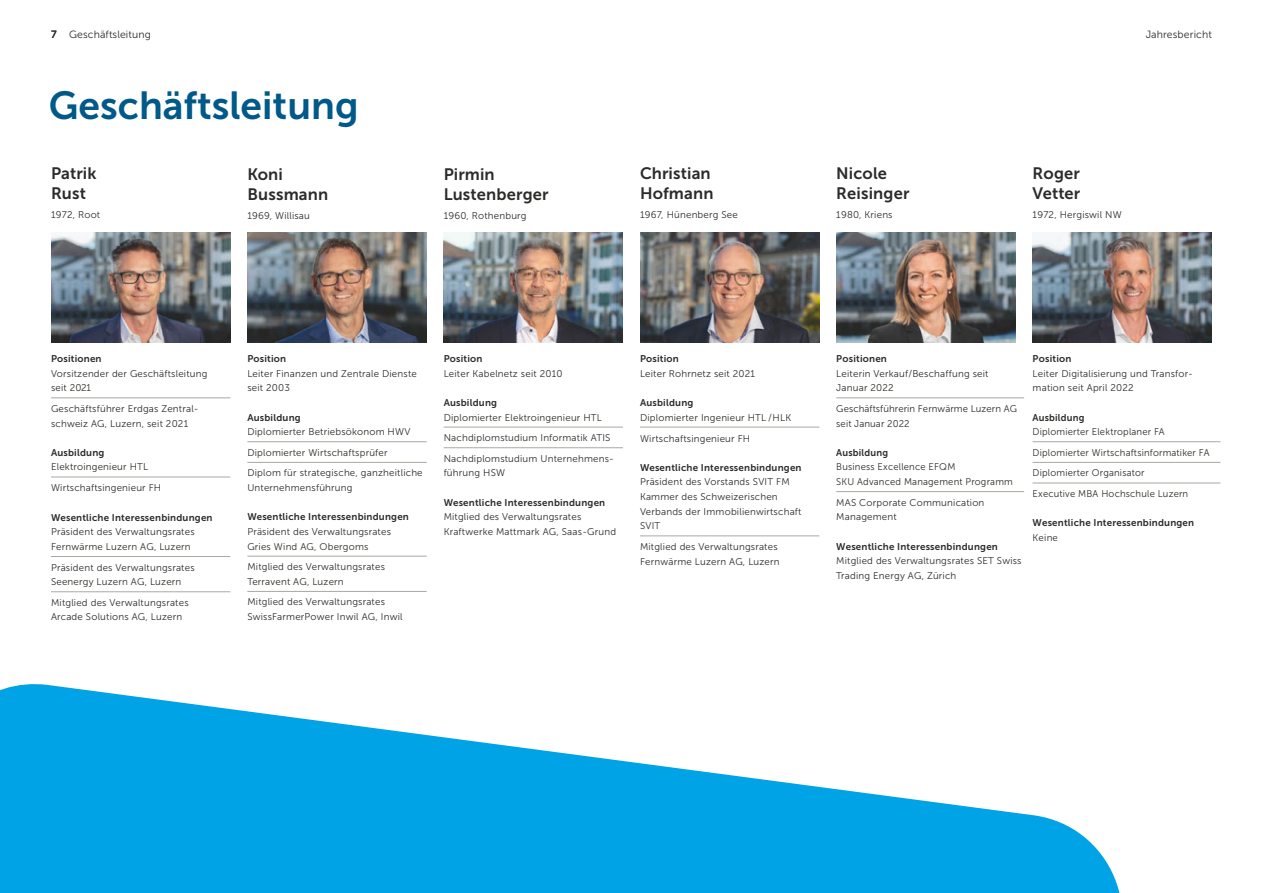
<style>
.page{position:relative;width:1263px;height:893px;background:#fff}
.page>*{position:absolute;margin:0;border:0;box-sizing:border-box;transform-origin:0 0}
.t1{font:39px "Museo Sans 700";color:#005989}
.t2{font:16.5px/20.2px "Museo Sans 700";letter-spacing:.01em;color:#2b2b29}
.t3{font:10.5px "Museo Sans 300";letter-spacing:.01em;color:#2b2b29}
.t4{font:9.75px/14.7px "Museo Sans 300";letter-spacing:.02em;color:#2b2b29}
.t5{font:9.75px "Museo Sans 700";letter-spacing:.02em;color:#2b2b29}
</style>
<div class="page">
<hr style="left:444px;top:427px;width:179px;height:1px;background:#aaa8a0">
<hr style="left:444px;top:447px;width:179px;height:1px;background:#aaa8a0">
<hr style="left:640px;top:427px;width:179px;height:1px;background:#aaa8a0">
<hr style="left:640px;top:536px;width:179px;height:1px;background:#aaa8a0">
<hr style="left:51px;top:398px;width:179px;height:1px;background:#aaa8a0">
<hr style="left:51px;top:477px;width:179px;height:1px;background:#aaa8a0">
<hr style="left:51px;top:556px;width:179px;height:1px;background:#aaa8a0">
<hr style="left:51px;top:591px;width:179px;height:1px;background:#aaa8a0">
<hr style="left:247px;top:441px;width:180px;height:1px;background:#aaa8a0">
<hr style="left:247px;top:462px;width:180px;height:1px;background:#aaa8a0">
<hr style="left:247px;top:556px;width:180px;height:1px;background:#aaa8a0">
<hr style="left:247px;top:591px;width:180px;height:1px;background:#aaa8a0">
<img style="left:247px;top:232px;width:180px;height:111px">
<img style="left:444px;top:232px;width:179px;height:111px">
<img style="left:51px;top:232px;width:179px;height:111px">
<img style="left:640px;top:232px;width:179px;height:111px">
<hr style="left:836px;top:398px;width:188px;height:1px;background:#aaa8a0">
<hr style="left:836px;top:491px;width:188px;height:1px;background:#aaa8a0">
<img style="left:836px;top:232px;width:180px;height:111px">
<hr style="left:1033px;top:441px;width:187px;height:1px;background:#aaa8a0">
<hr style="left:1033px;top:462px;width:187px;height:1px;background:#aaa8a0">
<hr style="left:1033px;top:483px;width:187px;height:1px;background:#aaa8a0">
<img style="left:1033px;top:232px;width:179px;height:111px">
<svg style="left:0;top:684px;width:1120px;height:209px;fill:#00a3e5"></svg>
<p class="t3" style="left:51px;top:29px;width:7px">7</p>
<p class="t3" style="left:69px;top:29px;width:83px">Geschäftsleitung</p>
<p class="t3" style="left:1146px;top:29px;width:68px">Jahresbericht</p>
<h1 class="t1" style="left:49px;top:83px;width:311px">Geschäftsleitung</h1>
<h2 class="t2" style="left:51px;top:163px;width:47px">Patrik<br>Rust</h2>
<p class="t4" style="left:51px;top:208px;width:51px">1972, Root</p>
<h2 class="t2" style="left:247px;top:164px;width:83px">Koni<br>Bussmann</h2>
<p class="t4" style="left:247px;top:208px;width:64px">1969, Willisau</p>
<h2 class="t2" style="left:444px;top:164px;width:107px">Pirmin<br>Lustenberger</h2>
<p class="t4" style="left:444px;top:208px;width:84px">1960, Rothenburg</p>
<h2 class="t2" style="left:640px;top:163px;width:75px">Christian<br>Hofmann</h2>
<p class="t4" style="left:640px;top:208px;width:99px">1967, Hünenberg See</p>
<h2 class="t2" style="left:836px;top:163px;width:75px">Nicole<br>Reisinger</h2>
<p class="t4" style="left:836px;top:208px;width:58px">1980, Kriens</p>
<h2 class="t2" style="left:1033px;top:163px;width:49px">Roger<br>Vetter</h2>
<p class="t4" style="left:1033px;top:208px;width:91px">1972, Hergiswil NW</p>
<p class="t5" style="left:51px;top:353px;width:52px">Positionen</p>
<p class="t4" style="left:51px;top:366px;width:158px">Vorsitzender der Geschäftsleitung seit 2021</p>
<p class="t4" style="left:51px;top:401px;width:149px">Geschäftsführer Erdgas Zentral&shy;schweiz AG, Luzern, seit 2021</p>
<p class="t5" style="left:51px;top:447px;width:55px">Ausbildung</p>
<p class="t4" style="left:51px;top:457px;width:112px;line-height:21px">Elektroingenieur HTL<br>Wirtschaftsingenieur FH</p>
<p class="t5" style="left:51px;top:512px;width:163px">Wesentliche Interessenbindungen</p>
<p class="t4" style="left:51px;top:525px;width:145px">Präsident des Verwaltungsrates<br>Fernwärme Luzern AG, Luzern</p>
<p class="t4" style="left:51px;top:560px;width:145px">Präsident des Verwaltungsrates<br>Seenergy Luzern AG, Luzern</p>
<p class="t4" style="left:51px;top:595px;width:139px">Mitglied des Verwaltungsrates<br>Arcade Solutions AG, Luzern</p>
<p class="t5" style="left:247px;top:353px;width:40px">Position</p>
<p class="t4" style="left:247px;top:366px;width:171px">Leiter Finanzen und Zentrale Dienste seit 2003</p>
<p class="t5" style="left:247px;top:412px;width:55px">Ausbildung</p>
<p class="t4" style="left:247px;top:421px;width:177px;line-height:20.7px">Diplomierter Betriebsökonom HWV<br>Diplomierter Wirtschaftsprüfer<br>Diplom für strategische, ganzheitliche</p>
<p class="t4" style="left:247px;top:480px;width:107px">Unternehmensführung</p>
<p class="t5" style="left:247px;top:511px;width:163px">Wesentliche Interessenbindungen</p>
<p class="t4" style="left:247px;top:524px;width:145px">Präsident des Verwaltungsrates<br>Gries Wind AG, Obergoms</p>
<p class="t4" style="left:247px;top:560px;width:139px">Mitglied des Verwaltungsrates<br>Terravent AG, Luzern</p>
<p class="t4" style="left:247px;top:595px;width:157px">Mitglied des Verwaltungsrates<br>SwissFarmerPower Inwil AG, Inwil</p>
<p class="t5" style="left:444px;top:353px;width:40px">Position</p>
<p class="t4" style="left:444px;top:366px;width:120px">Leiter Kabelnetz seit 2010</p>
<p class="t5" style="left:444px;top:397px;width:55px">Ausbildung</p>
<p class="t4" style="left:444px;top:407px;width:172px;line-height:20.7px">Diplomierter Elektroingenieur HTL<br>Nachdiplomstudium Informatik ATIS<br>Nachdiplomstudium Unternehmens-</p>
<p class="t4" style="left:444px;top:466px;width:63px">führung HSW</p>
<p class="t5" style="left:444px;top:497px;width:163px">Wesentliche Interessenbindungen</p>
<p class="t4" style="left:444px;top:510px;width:174px">Mitglied des Verwaltungsrates<br>Kraftwerke Mattmark AG, Saas-Grund</p>
<p class="t5" style="left:640px;top:353px;width:40px">Position</p>
<p class="t4" style="left:640px;top:366px;width:116px">Leiter Rohrnetz seit 2021</p>
<p class="t5" style="left:640px;top:397px;width:55px">Ausbildung</p>
<p class="t4" style="left:640px;top:407px;width:153px;line-height:21px">Diplomierter Ingenieur HTL /HLK<br>Wirtschaftsingenieur FH</p>
<p class="t5" style="left:640px;top:462px;width:163px">Wesentliche Interessenbindungen</p>
<p class="t4" style="left:640px;top:475px;width:163px">Präsident des Vorstands SVIT FM<br>Kammer des Schweizerischen<br>Verbands der Immobilienwirtschaft<br>SVIT</p>
<p class="t4" style="left:640px;top:539px;width:141px">Mitglied des Verwaltungsrates<br>Fernwärme Luzern AG, Luzern</p>
<p class="t5" style="left:836px;top:353px;width:52px">Positionen</p>
<p class="t4" style="left:836px;top:366px;width:154px">Leiterin Verkauf/Beschaffung seit<br>Januar 2022</p>
<p class="t4" style="left:836px;top:401px;width:182px">Geschäftsführerin Fernwärme Luzern AG seit Januar 2022</p>
<p class="t5" style="left:836px;top:447px;width:53px">Ausbildung</p>
<p class="t4" style="left:836px;top:460px;width:178px">Business Excellence EFQM<br>SKU Advanced Management Programm</p>
<p class="t4" style="left:836px;top:495px;width:150px">MAS Corporate Communication<br>Management</p>
<p class="t5" style="left:836px;top:541px;width:163px">Wesentliche Interessenbindungen</p>
<p class="t4" style="left:836px;top:554px;width:187px">Mitglied des Verwaltungsrates SET Swiss<br>Trading Energy AG, Zürich</p>
<p class="t5" style="left:1033px;top:353px;width:40px">Position</p>
<p class="t4" style="left:1033px;top:366px;width:160px">Leiter Digitalisierung und Transfor&shy;mation seit April 2022</p>
<p class="t5" style="left:1033px;top:412px;width:53px">Ausbildung</p>
<p class="t4" style="left:1033px;top:421px;width:178px;line-height:20.7px">Diplomierter Elektroplaner FA Diplomierter Wirtschaftsinformatiker FA Diplomierter Organisator<br>Executive MBA Hochschule Luzern</p>
<p class="t5" style="left:1033px;top:517px;width:163px">Wesentliche Interessenbindungen</p>
<p class="t4" style="left:1033px;top:530px;width:27px">Keine</p>
</div>
